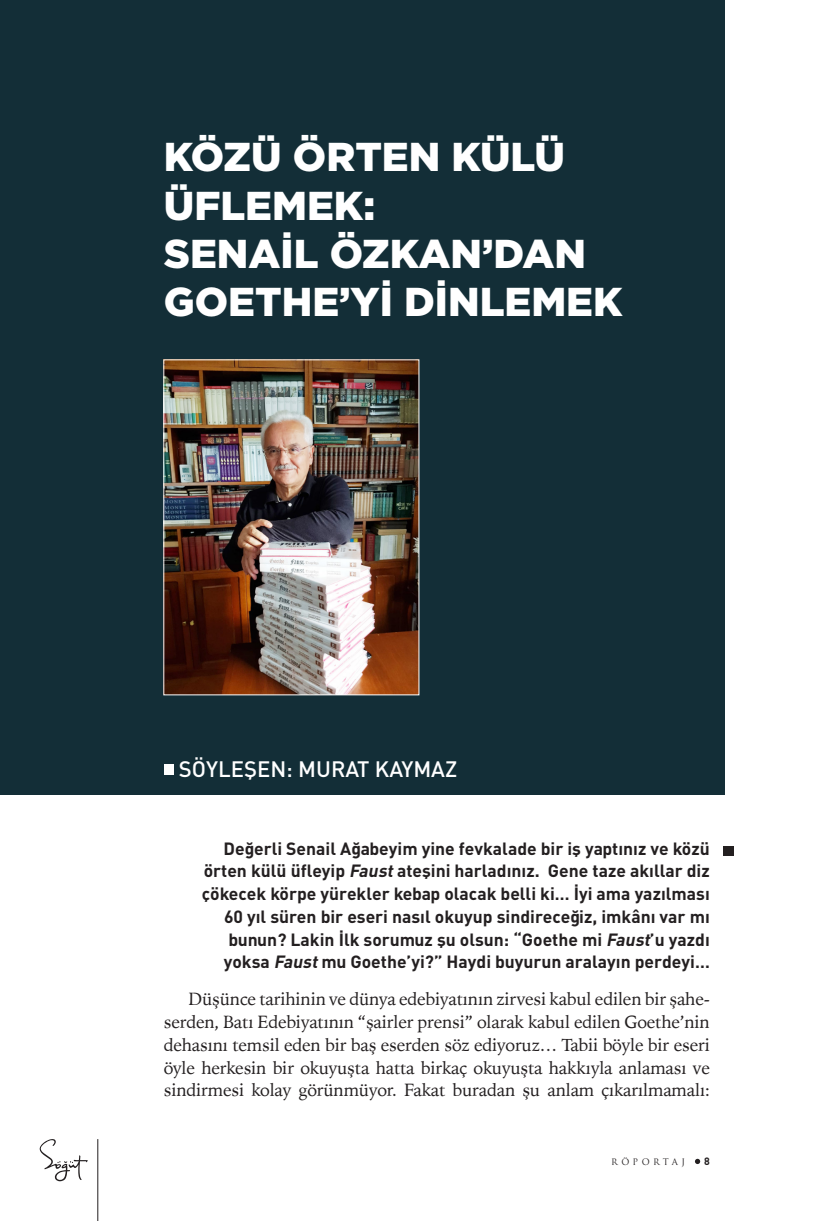
<style>
.page{position:relative;width:824px;height:1221px;background:#fff}
.page>*{position:absolute;margin:0;border:0;box-sizing:border-box;transform-origin:0 0}
.Baslıklar{font:900 40.25px/48.3px "Gotham";color:#fff}
.Yazarlar{font:22.05px "DIN Medium Tr";color:#fff}
.List_Paragraph{font:17.5px/22.8px "DINT Bold Tr";color:#231f20;text-align:right}
.t1{font:17.5px/22.8px "Iowan Old Style BT";letter-spacing:-.01em;color:#231f20;text-align:justify}
.t2{font:10.5px "DINT Bold Tr";color:#231f20}
.t3{font:8.75px "Trajan Pro";letter-spacing:.37em;color:#231f20}
.s1{font-style:italic}
</style>
<div class="page">
<svg style="left:40px;top:1139px;width:48px;height:42px"></svg>
<hr style="left:97px;top:1138px;width:1px;height:82px;background:#231f20">
<svg style="left:695px;top:1158px;width:5px;height:5px"></svg>
<div style="left:0;top:0;width:724px;height:794px;background:#132e37"></div>
<div style="left:164px;top:764px;width:9px;height:10px;background:#fff"></div>
<div style="left:722px;top:846px;width:11px;height:10px;background:#231f20"></div>
<img style="left:165px;top:361px;width:252px;height:332px">
<p class="Baslıklar" style="left:164px;top:132px;width:403px">KÖZÜ ÖRTEN KÜLÜ<br>ÜFLEMEK:</p>
<p class="Baslıklar" style="left:164px;top:229px;width:460px">SENAIL ÖZKAN’DAN<br>GOETHE’YI DINLEMEK</p>
<p class="Yazarlar" style="left:179px;top:754px;width:280px">SÖYLEŞEN: MURAT KAYMAZ</p>
<p class="List_Paragraph" style="left:202px;top:836px;width:509px">Değerli Senail Ağabeyim yine fevkalade bir iş yaptınız ve közü örten külü üfleyip <span class="s1">Faust</span>ateşini harladınız. Gene taze akıllar diz çökecek körpe yürekler kebap olacak belli ki… İyi ama yazılması 60 yıl süren bir eseri nasıl okuyup sindireceğiz, imkânı var mı bunun? Lakin İlk sorumuz şu olsun: “Goethe mi <span class="s1">Faust</span>’u yazdı yoksa <span class="s1">Faust</span>mu Goethe’yi?” Haydi buyurun aralayın perdeyi…</p>
<p class="t1" style="left:164px;top:987px;width:547px;text-indent:25px">Düşünce tarihinin ve dünya edebiyatının zirvesi kabul edilen bir şahe&shy;serden, Batı Edebiyatının “şairler prensi” olarak kabul edilen Goethe’nin dehasını temsil eden bir baş eserden söz ediyoruz… Tabii böyle bir eseri öyle herkesin bir okuyuşta hatta birkaç okuyuşta hakkıyla anlaması ve sindirmesi kolay görünmüyor. Fakat buradan şu anlam çıkarılmamalı:</p>
<p class="t3" style="left:611px;top:1155px;width:75px">RÖPORTAJ</p>
<p class="t2" style="left:704px;top:1153px;width:7px">8</p>
</div>
